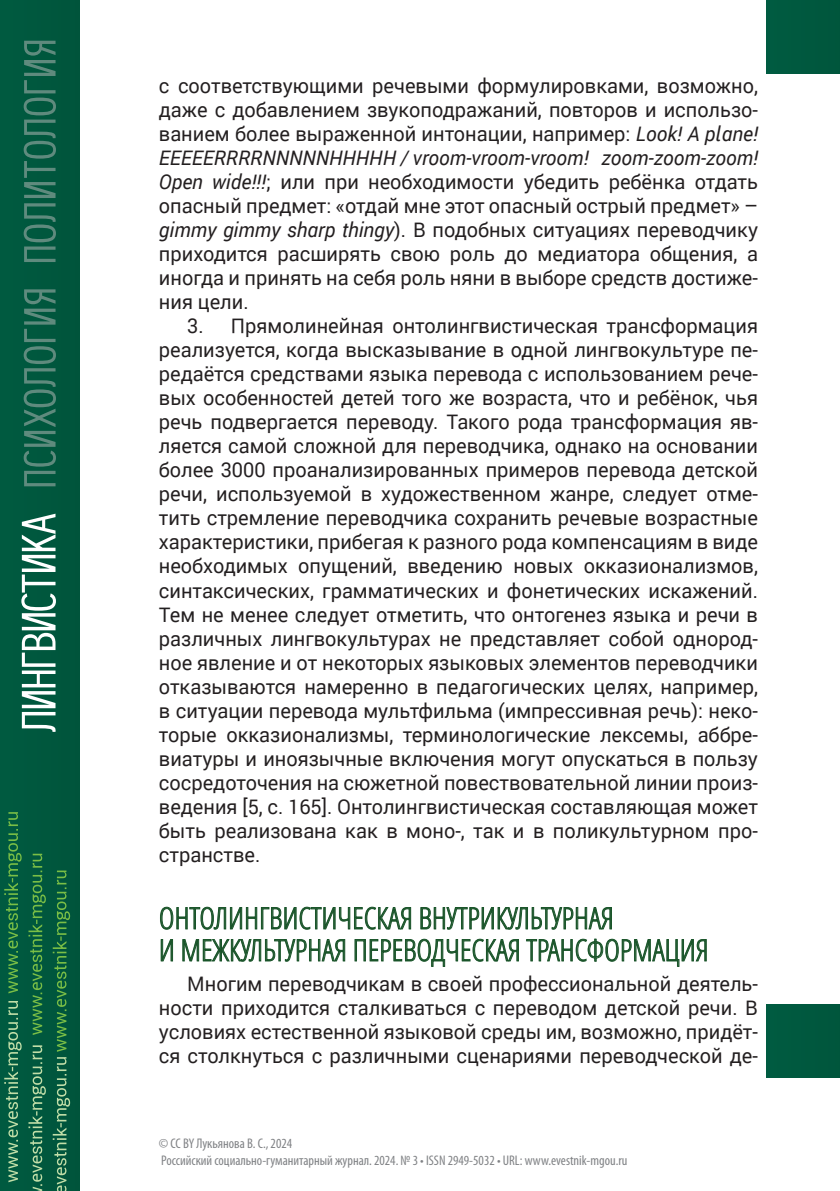
<style>
.page{position:relative;width:840px;height:1191px;background:#fff}
.page>*{position:absolute;margin:0;border:0;box-sizing:border-box;transform-origin:0 0}
.Подзаг_аннот__ключ_с{font:30px/32px "Germano";color:#195429}
.Основной_текст{font:20px/24px "Roberto Sans";color:#231f20;text-align:justify}
.t1{font:condensed 14px/16.8px "Myriad Pro";color:#808285}
.s1{font-style:italic}
</style>
<div class="page">
<div style="left:0;top:0;width:79px;height:1191px;background:#00573d"></div>
<div style="left:766px;top:0;width:73px;height:74px;background:#00583f"></div>
<svg style="left:4px;top:1001px;width:18px;height:181px"></svg>
<svg style="left:4px;top:812px;width:18px;height:181px"></svg>
<svg style="left:28px;top:853px;width:18px;height:182px"></svg>
<svg style="left:53px;top:870px;width:17px;height:181px"></svg>
<svg style="left:28px;top:1045px;width:18px;height:146px"></svg>
<svg style="left:53px;top:1057px;width:17px;height:134px"></svg>
<svg style="left:24px;top:41px;width:32px;height:221px"></svg>
<svg style="left:24px;top:289px;width:32px;height:197px"></svg>
<div style="left:766px;top:1004px;width:73px;height:73px;background:#00583f"></div>
<svg style="left:21px;top:513px;width:35px;height:219px"></svg>
<svg style="left:160px;top:906px;width:251px;height:24px"></svg>
<svg style="left:420px;top:907px;width:192px;height:23px"></svg>
<svg style="left:160px;top:939px;width:13px;height:23px"></svg>
<svg style="left:182px;top:939px;width:163px;height:23px"></svg>
<svg style="left:354px;top:938px;width:165px;height:29px"></svg>
<svg style="left:526px;top:938px;width:180px;height:29px"></svg>
<p class="Основной_текст" style="left:159px;top:72px;width:600px">с соответствующими речевыми формулировками, возможно, даже с добавлением звукоподражаний, повторов и использо&shy;ванием более выраженной интонации, например: <span class="s1">Look! A plane!<br>EEEEERRRRNNNNNHHHHH / vroom-vroom-vroom! zoom-zoom-zoom!<br>Open wide!!!</span>; или при необходимости убедить ребёнка отдать опасный предмет: «отдай мне этот опасный острый предмет» – <span class="s1">gimmy gimmy sharp thingy</span>). В подобных ситуациях переводчику приходится расширять свою роль до медиатора общения, а иногда и принять на себя роль няни в выборе средств достиже&shy;ния цели.</p>
<p class="Основной_текст" style="left:159px;top:312px;width:600px;text-indent:28px">3. Прямолинейная онтолингвистическая трансформация реализуется, когда высказывание в одной лингвокультуре пе&shy;редаётся средствами языка перевода с использованием рече&shy;вых особенностей детей того же возраста, что и ребёнок, чья речь подвергается переводу. Такого рода трансформация яв&shy;ляется самой сложной для переводчика, однако на основании более 3000 проанализированных примеров перевода детской речи, используемой в художественном жанре, следует отме&shy;тить стремление переводчика сохранить речевые возрастные характеристики, прибегая к разного рода компенсациям в виде необходимых опущений, введению новых окказионализмов, синтаксических, грамматических и фонетических искажений.<br>Тем не менее следует отметить, что онтогенез языка и речи в различных лингвокультурах не представляет собой однород&shy;ное явление и от некоторых языковых элементов переводчики отказываются намеренно в педагогических целях, например, в ситуации перевода мультфильма (импрессивная речь): неко&shy;торые окказионализмы, терминологические лексемы, аббре&shy;виатуры и иноязычные включения могут опускаться в пользу сосредоточения на сюжетной повествовательной линии произ&shy;ведения [5, с. 165]. Онтолингвистическая составляющая может быть реализована как в моно-, так и в поликультурном про&shy;странстве.</p>
<p class="Подзаг_аннот__ключ_с" style="left:159px;top:901px;width:551px">ОНТОЛИНГВИСТИЧЕСКАЯ ВНУТРИКУЛЬТУРНАЯ<br>И МЕЖКУЛЬТУРНАЯ ПЕРЕВОДЧЕСКАЯ ТРАНСФОРМАЦИЯ</p>
<p class="Основной_текст" style="left:159px;top:969px;width:600px;text-indent:28px">Многим переводчикам в своей профессиональной деятель&shy;ности приходится сталкиваться с переводом детской речи. В условиях естественной языковой среды им, возможно, придёт&shy;ся столкнуться с различными сценариями переводческой де-</p>
<p class="t1" style="left:159px;top:1134px;width:469px">© CC BY Лукьянова В. С., 2024<br>Российский социально-гуманитарный журнал. 2024. № 3 • ISSN 2949-5032 • URL: www.evestnik-mgou.ru</p>
</div>
